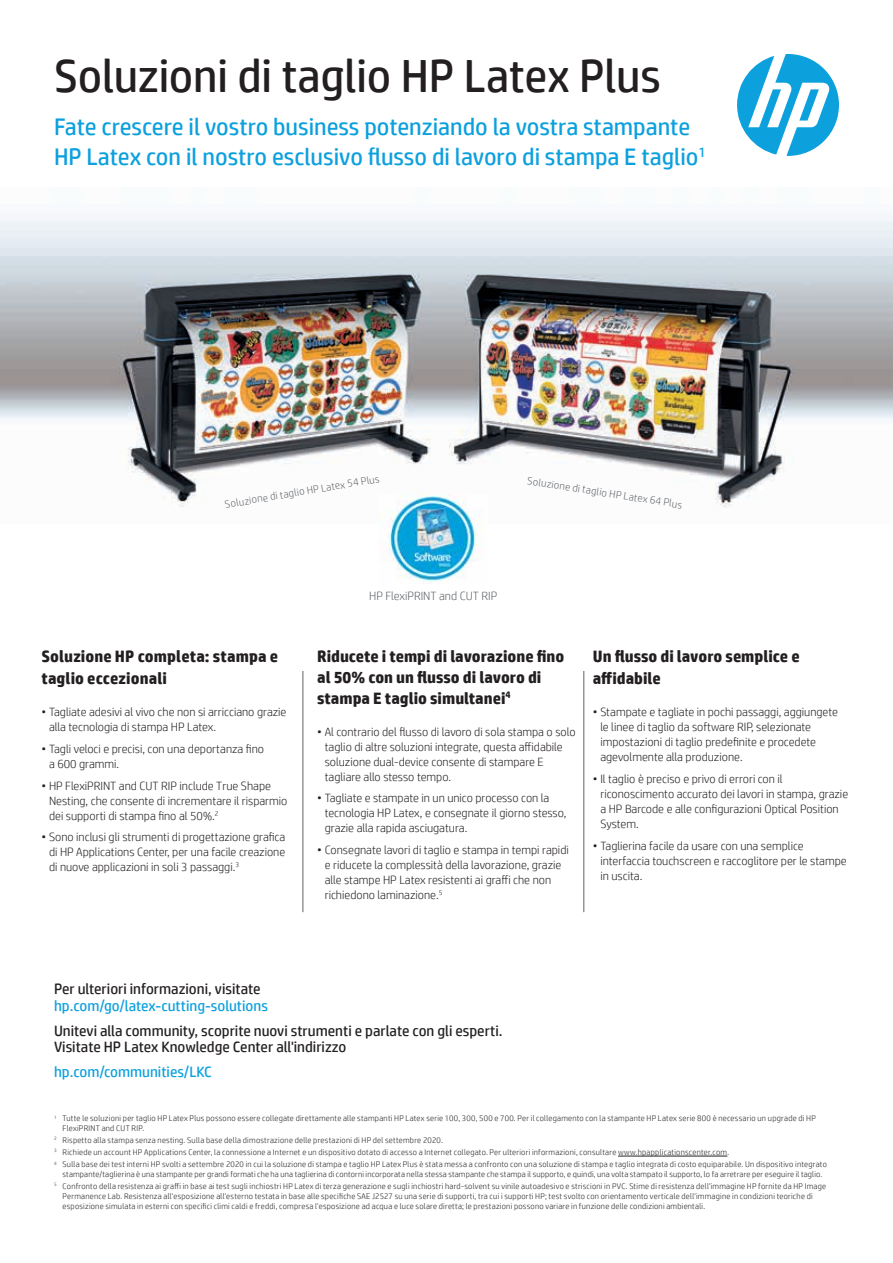
<style>
.page{position:relative;width:893px;height:1263px;background:#fff}
.page>*{position:absolute;margin:0;border:0;box-sizing:border-box;transform-origin:0 0}
.Cover_headline_30_32{font:46.5px "HP Simplified";letter-spacing:-.005em;color:#231f20}
.Cover_subhead_14_16{font:24px/30px "HP Simplified";color:#0ca0dd}
.Bullet{font:700 16.5px/21px "HP Simplified";color:#231f20}
.Body_header_bold{font:700 16.5px/22.5px "HP Simplified";letter-spacing:.005em;color:#231f20}
.call_to_action{font:15px/16.5px "HP Simplified";color:#231f20}
.call_to_action-2{font:15px "HP Simplified";color:#0ca0dd}
.t1{font:300 12px/15px "HP Simplified";color:#231f20}
.Subhead_14_16_bold_b{font:300 12px "HP Simplified";color:#5f6368}
.table_title_7{font:300 10.5px "HP Simplified";color:#5f6368}
.footnotes_6{font:300 8.25px/9.9px "HP Simplified";letter-spacing:.03em;color:#231f20}
</style>
<div class="page">
<img style="left:0;top:213px;width:893px;height:295px">
<svg style="left:737px;top:54px;width:102px;height:102px"></svg>
<hr style="left:303px;top:671px;width:1px;height:241px;background:#5f6368">
<hr style="left:584px;top:671px;width:1px;height:241px;background:#5f6368">
<hr style="left:618px;top:1156px;width:109px;height:1px;background:#231f20">
<img style="left:380px;top:494px;width:107px;height:89px">
<p class="Cover_headline_30_32" style="left:54px;top:45px;width:609px">Soluzioni di taglio HP Latex Plus</p>
<p class="Cover_subhead_14_16" style="left:54px;top:111px;width:654px">Fate crescere il vostro business potenziando la vostra stampante<br>HP Latex con il nostro esclusivo flusso di lavoro di stampa E taglio<sup>1</sup></p>
<p class="table_title_7" style="left:224px;top:497px;width:158px;rotate:-9deg">Soluzione di taglio HP Latex 54 Plus</p>
<p class="table_title_7" style="left:529px;top:473px;width:158px;rotate:9deg">Soluzione di taglio HP Latex 64 Plus</p>
<p class="Body_header_bold" style="left:41px;top:645px;width:238px">Soluzione HP completa: stampa e taglio eccezionali</p>
<p class="t1" style="left:49px;top:704px;width:239px;text-indent:-8px">• Tagliate adesivi al vivo che non si arricciano grazie alla tecnologia di stampa HP Latex.</p>
<p class="t1" style="left:49px;top:741px;width:217px;text-indent:-8px">• Tagli veloci e precisi, con una deportanza fino a 600 grammi.</p>
<p class="t1" style="left:49px;top:777px;width:240px;text-indent:-8px">• HP FlexiPRINT and CUT RIP include True Shape<br>Nesting, che consente di incrementare il risparmio dei supporti di stampa fino al 50%.<sup>2</sup></p>
<p class="t1" style="left:49px;top:829px;width:238px;text-align:justify;text-indent:-8px">• Sono inclusi gli strumenti di progettazione grafica di HP Applications Center, per una facile creazione di nuove applicazioni in soli 3 passaggi.<sup>3</sup></p>
<p class="Subhead_14_16_bold_b" style="left:369px;top:588px;width:130px">HP FlexiPRINT and CUT RIP</p>
<p class="Bullet" style="left:317px;top:645px;width:249px">Riducete i tempi di lavorazione fino al 50% con un flusso di lavoro di stampa E taglio simultanei<sup>4</sup></p>
<p class="t1" style="left:325px;top:723px;width:252px;text-indent:-8px">• Al contrario del flusso di lavoro di sola stampa o solo taglio di altre soluzioni integrate, questa affidabile soluzione dual-device consente di stampare E tagliare allo stesso tempo.</p>
<p class="t1" style="left:325px;top:790px;width:243px;text-indent:-8px">• Tagliate e stampate in un unico processo con la tecnologia HP Latex, e consegnate il giorno stesso, grazie alla rapida asciugatura.</p>
<p class="t1" style="left:325px;top:842px;width:246px;text-indent:-8px">• Consegnate lavori di taglio e stampa in tempi rapidi e riducete la complessità della lavorazione, grazie alle stampe HP Latex resistenti ai graffi che non richiedono laminazione.<sup>5</sup></p>
<p class="Bullet" style="left:593px;top:645px;width:208px;line-height:22.5px">Un flusso di lavoro semplice e affidabile</p>
<p class="t1" style="left:600px;top:704px;width:239px;text-indent:-8px">• Stampate e tagliate in pochi passaggi, aggiungete le linee di taglio da software RIP, selezionate impostazioni di taglio predefinite e procedete agevolmente alla produzione.</p>
<p class="t1" style="left:600px;top:771px;width:249px;text-indent:-8px">• Il taglio è preciso e privo di errori con il riconoscimento accurato dei lavori in stampa, grazie a HP Barcode e alle configurazioni Optical Position System.</p>
<p class="t1" style="left:600px;top:837px;width:248px;text-indent:-8px">• Taglierina facile da usare con una semplice interfaccia touchscreen e raccoglitore per le stampe in uscita.</p>
<p class="call_to_action" style="left:54px;top:980px;width:208px">Per ulteriori informazioni, visitate</p>
<p class="call_to_action-2" style="left:54px;top:996px;width:215px">hp.com/go/latex-cutting-solutions</p>
<p class="call_to_action" style="left:54px;top:1022px;width:450px">Unitevi alla community, scoprite nuovi strumenti e parlate con gli esperti.<br>Visitate HP Latex Knowledge Center all'indirizzo</p>
<p class="call_to_action-2" style="left:54px;top:1062px;width:159px">hp.com/communities/LKC</p>
<p class="footnotes_6" style="left:63px;top:1113px;width:755px;text-indent:-9px"><sup>1</sup> Tutte le soluzioni per taglio HP Latex Plus possono essere collegate direttamente alle stampanti HP Latex serie 100, 300, 500 e 700. Per il collegamento con la stampante HP Latex serie 800 è necessario un upgrade di HP<br>FlexiPRINT and CUT RIP.</p>
<p class="footnotes_6" style="left:54px;top:1135px;width:390px"><sup>2</sup> Rispetto alla stampa senza nesting. Sulla base della dimostrazione delle prestazioni di HP del settembre 2020.</p>
<p class="footnotes_6" style="left:54px;top:1147px;width:677px"><sup>3</sup> Richiede un account HP Applications Center, la connessione a Internet e un dispositivo dotato di accesso a Internet collegato. Per ulteriori informazioni, consultare www.hpapplicationscenter.com.</p>
<p class="footnotes_6" style="left:54px;top:1159px;width:774px;text-align:center"><sup>4</sup> Sulla base dei test interni HP svolti a settembre 2020 in cui la soluzione di stampa e taglio HP Latex Plus è stata messa a confronto con una soluzione di stampa e taglio integrata di costo equiparabile. Un dispositivo integrato stampante/taglierina è una stampante per grandi formati che ha una taglierina di contorni incorporata nella stessa stampante che stampa il supporto, e quindi, una volta stampato il supporto, lo fa arretrare per eseguire il taglio.</p>
<p class="footnotes_6" style="left:63px;top:1181px;width:765px;text-indent:-9px"><sup>5</sup> Confronto della resistenza ai graffi in base ai test sugli inchiostri HP Latex di terza generazione e sugli inchiostri hard-solvent su vinile autoadesivo e striscioni in PVC. Stime di resistenza dell'immagine HP fornite da HP Image<br>Permanence Lab. Resistenza all'esposizione all'esterno testata in base alle specifiche SAE J2527 su una serie di supporti, tra cui i supporti HP; test svolto con orientamento verticale dell'immagine in condizioni teoriche di esposizione simulata in esterni con specifici climi caldi e freddi, compresa l'esposizione ad acqua e luce solare diretta; le prestazioni possono variare in funzione delle condizioni ambientali.</p>
</div>
